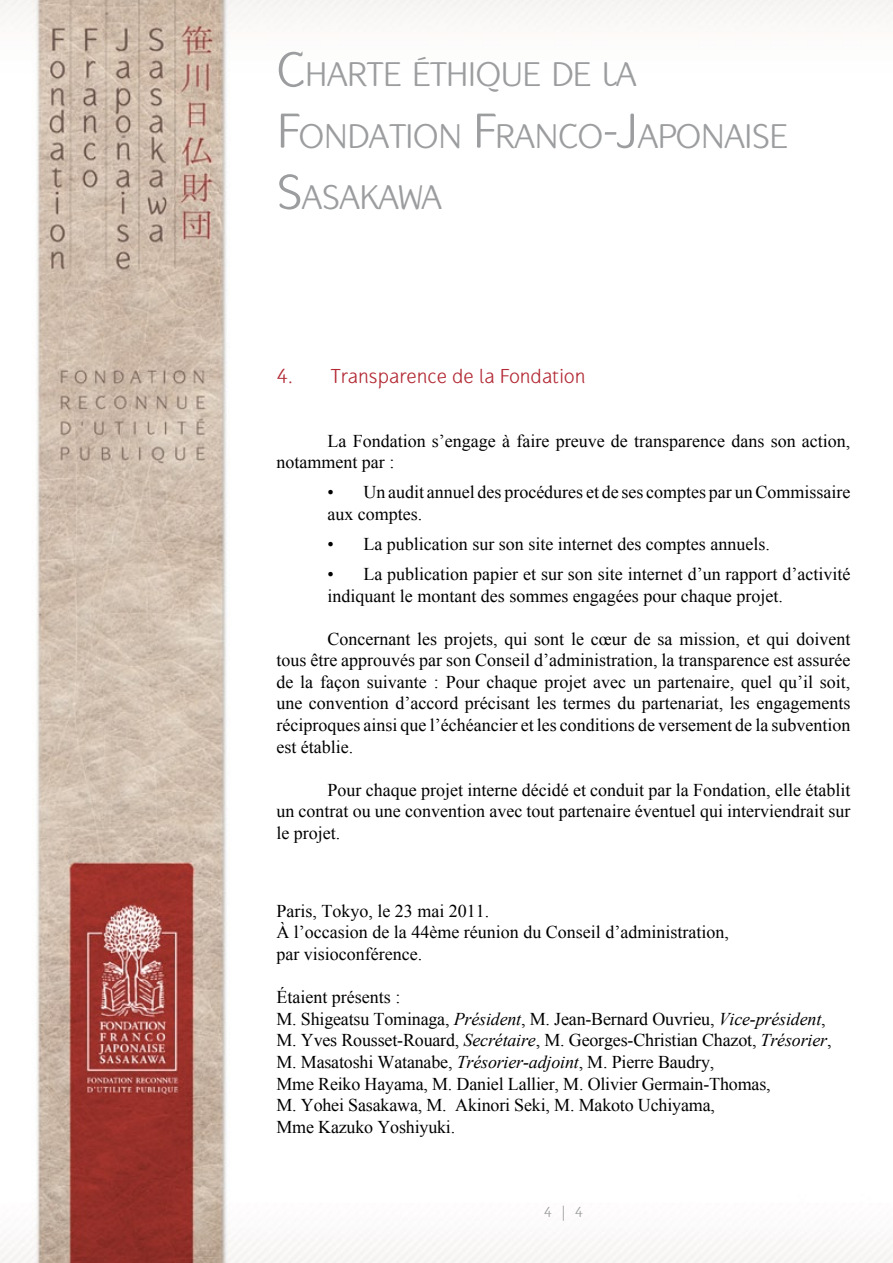
<style>
.page{position:relative;width:893px;height:1263px;background:#fff}
.page>*{position:absolute;margin:0;border:0;box-sizing:border-box;transform-origin:0 0}
.t1{font:35.7px/61.2px "Gauntlet Classic";letter-spacing:-.03em;color:#9c9d9f}
.t2{font:21px "Gauntlet Classic";color:#b32a35}
.t3{font:18px/21.6px "Times New Roman";color:#000}
.t4{font:15px "Gauntlet Classic";color:#9c9d9f}
.s1{font-size:51px}
.s2{font-style:italic}
</style>
<div class="page">
<img style="left:0;top:0;width:893px;height:1263px">
<h1 class="t1" style="left:276px;top:44px;width:513px"><span class="s1">C</span>HARTE ÉTHIQUE DE LA<br><span class="s1">F</span>ONDATION <span class="s1">F</span>RANCO<span class="s1">-J</span>APONAISE<br><span class="s1">S</span>ASAKAWA</h1>
<p class="t2" style="left:276px;top:363px;width:310px">4. TRANSPARENCE DE LA FONDATION</p>
<p class="t3" style="left:276px;top:430px;width:575px;text-indent:51px">La Fondation s’engage à faire preuve de transparence dans son action, notamment par :</p>
<p class="t3" style="left:327px;top:481px;width:524px;text-indent:36px">Un audit annuel des procédures et de ses comptes par un Commissaire aux comptes.</p>
<p class="t3" style="left:363px;top:529px;width:489px;line-height:30.2px">La publication sur son site internet des comptes annuels.<br>La publication papier et sur son site internet d’un rapport d’activité</p>
<p class="t3" style="left:327px;top:585px;width:457px">indiquant le montant des sommes engagées pour chaque projet.</p>
<p class="t3" style="left:276px;top:628px;width:576px;text-align:justify;text-indent:51px">Concernant les projets, qui sont le cœur de sa mission, et qui doivent tous être approuvés par son Conseil d’administration, la transparence est assurée de la façon suivante : Pour chaque projet avec un partenaire, quel qu’il soit, une convention d’accord précisant les termes du partenariat, les engagements réciproques ainsi que l’échéancier et les conditions de versement de la subvention est établie.</p>
<p class="t3" style="left:276px;top:778px;width:575px;text-align:justify;text-indent:51px">Pour chaque projet interne décidé et conduit par la Fondation, elle établit un contrat ou une convention avec tout partenaire éventuel qui interviendrait sur le projet.</p>
<p class="t3" style="left:327px;top:481px;width:8px">•</p>
<p class="t3" style="left:327px;top:529px;width:8px;line-height:30.2px">• •</p>
<p class="t3" style="left:276px;top:900px;width:454px">Paris, Tokyo, le 23 mai 2011.<br>à l’occasion de la 44ème réunion du Conseil d’administration, par visioconférence.</p>
<p class="t3" style="left:276px;top:986px;width:557px">étaient présents :<br>M. Shigeatsu Tominaga, <span class="s2">Président</span>, M. Jean-Bernard Ouvrieu, <span class="s2">Vice-président</span>, M. Yves Rousset-Rouard, <span class="s2">Secrétaire</span>, M. Georges-Christian Chazot, <span class="s2">Trésorier</span>, M. Masatoshi Watanabe, <span class="s2">Trésorier-adjoint</span>, M. Pierre Baudry,<br>Mme Reiko Hayama, M. Daniel Lallier, M. Olivier Germain-Thomas,<br>M. Yohei Sasakawa, M. Akinori Seki, M. Makoto Uchiyama,<br>Mme Kazuko Yoshiyuki.</p>
<p class="t4" style="left:560px;top:1203px;width:25px">| 4</p>
</div>
